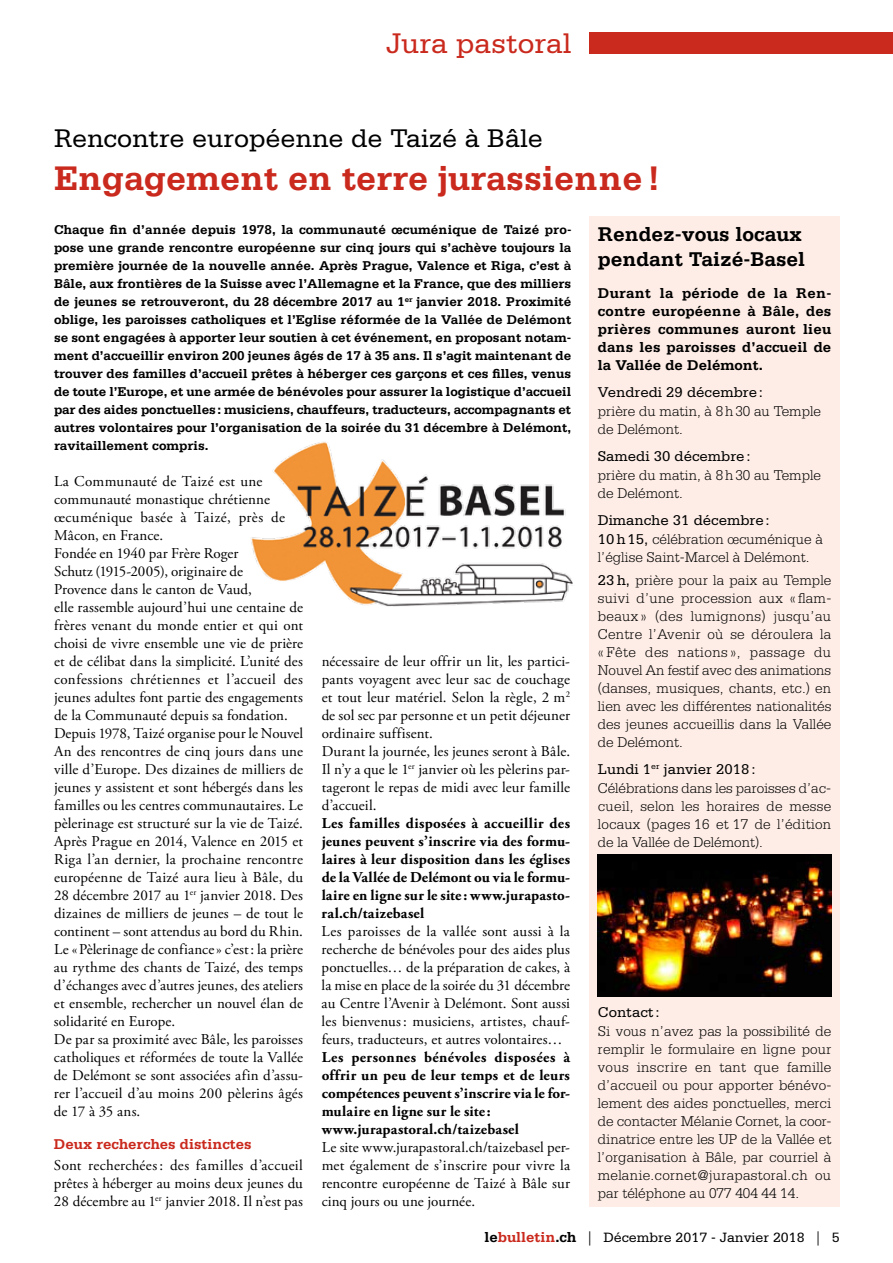
<style>
.page{position:relative;width:893px;height:1263px;background:#fff}
.page>*{position:absolute;margin:0;border:0;box-sizing:border-box;transform-origin:0 0}
.t1{font:700 36px "Serifa";color:#ca291d}
.t2{font:30px "Serifa";color:#ca291d}
.t3{font:27px "Serifa";color:#000}
.t4{font:700 21px/25.2px "Serifa";color:#000}
.t5{font:15px/18px "Adobe Garamond Pro";letter-spacing:.005em;color:#000;text-align:justify}
.t6{font:300 15px/18px "Serifa";color:#000}
.t7{font:700 15px/18px "Adobe Garamond Pro";letter-spacing:.015em;color:#000;text-align:justify}
.t8{font:700 15px/18px "Serifa";letter-spacing:.01em;color:#000;text-align:justify}
.t9{font:15px "Serifa";color:#000}
.t10{font:700 15px "Serifa";color:#ca291d}
.t11{font:14.25px "Serifa";color:#000}
.t12{font:700 13.5px/18px "Serifa";color:#000;text-align:justify}
.s1{font-weight:400}
.s2{font-weight:700;font-size:15px}
.s3{font-weight:700;font-size:15px;color:#ca291d}
.s4{font-family:"Adobe Garamond Pro"}
</style>
<div class="page">
<div style="left:589px;top:33px;width:304px;height:21px;background:#ca291d"></div>
<div style="left:589px;top:216px;width:251px;height:990px;background:#feede6"></div>
<img style="left:598px;top:855px;width:233px;height:141px">
<img style="left:251px;top:442px;width:322px;height:165px">
<h2 class="t2" style="left:386px;top:27px;width:187px">Jura pastoral</h2>
<h3 class="t3" style="left:54px;top:123px;width:490px">Rencontre européenne de Taizé à Bâle</h3>
<h1 class="t1" style="left:54px;top:157px;width:608px">Engagement en terre jurassienne!</h1>
<h3 class="t4" style="left:598px;top:221px;width:209px">Rendez-vous locaux pendant Taizé-Basel</h3>
<p class="t8" style="left:598px;top:283px;width:235px">Durant la période de la Ren&shy;contre européenne à Bâle, des prières communes auront lieu dans les paroisses d’accueil de la Vallée de Delémont.</p>
<p class="t9" style="left:598px;top:384px;width:167px">Vendredi 29 décembre:</p>
<p class="t6" style="left:598px;top:402px;width:225px">prière du matin, à 8h30 au Temple de Delémont.</p>
<p class="t9" style="left:598px;top:448px;width:154px">Samedi 30 décembre:</p>
<p class="t6" style="left:598px;top:466px;width:225px">prière du matin, à 8h30 au Temple de Delémont.</p>
<p class="t6" style="left:598px;top:511px;width:227px;line-height:18.5px"><span class="s1">Dimanche 31 décembre:<br>10h15,</span> célébration œcuménique à l’église Saint-Marcel à Delémont.</p>
<p class="t6" style="left:598px;top:571px;width:235px;text-align:justify"><span class="s1">23h,</span> prière pour la paix au Temple suivi d’une procession aux « flam&shy;beaux » (des lumignons) jusqu’au Centre l’Avenir où se déroulera la « Fête des nations », passage du Nouvel An festif avec des animations (danses, musiques, chants, etc.) en lien avec les différentes nationalités des jeunes accueillis dans la Vallée de Delémont.</p>
<p class="t6" style="left:598px;top:760px;width:235px"><span class="s1">Lundi 1</span><sup>er</sup> <span class="s1">janvier 2018:<br></span>Célébrations dans les paroisses d’ac&shy;cueil, selon les horaires de messe locaux (pages 16 et 17 de l’édition de la Vallée de Delémont).</p>
<p class="t12" style="left:54px;top:220px;width:519px">Chaque fin d’année depuis 1978, la communauté œcuménique de Taizé pro&shy;pose une grande rencontre européenne sur cinq jours qui s’achève toujours la première journée de la nouvelle année. Après Prague, Valence et Riga, c’est à Bâle, aux frontières de la Suisse avec l’Allemagne et la France, que des milliers de jeunes se retrouveront, du 28 décembre 2017 au 1<sup>er</sup> janvier 2018. Proximité oblige, les paroisses catholiques et l’Eglise réformée de la Vallée de Delémont se sont engagées à apporter leur soutien à cet événement, en proposant notam&shy;ment d’accueillir environ 200 jeunes âgés de 17 à 35 ans. Il s’agit maintenant de trouver des familles d’accueil prêtes à héberger ces garçons et ces filles, venus de toute l’Europe, et une armée de bénévoles pour assurer la logistique d’accueil par des aides ponctuelles: musiciens, chauffeurs, traducteurs, accompagnants et autres volontaires pour l’organisation de la soirée du 31 décembre à Delémont, ravitaillement compris.</p>
<p class="t5" style="left:54px;top:473px;width:251px;text-align:left">La Communauté de Taizé est une communauté monastique chrétienne œcuménique basée à Taizé, près de Mâcon, en France.<br>Fondée en 1940 par Frère Roger<br>Schutz (1915-2005), originaire de<br>Provence dans le canton de Vaud,<br>elle rassemble aujourd’hui une centaine de frères venant du monde entier et qui ont choisi de vivre ensemble une vie de prière et de célibat dans la simplicité. L’unité des confessions chrétiennes et l’accueil des jeunes adultes font partie des engagements de la Communauté depuis sa fondation.<br>Depuis 1978, Taizé organise pour le Nouvel An des rencontres de cinq jours dans une ville d’Europe. Des dizaines de milliers de jeunes y assistent et sont hébergés dans les familles ou les centres communautaires. Le pèlerinage est structuré sur la vie de Taizé.<br>Après Prague en 2014, Valence en 2015 et Riga l’an dernier, la prochaine rencontre européenne de Taizé aura lieu à Bâle, du 28 décembre 2017 au 1<sup>er</sup> janvier 2018. Des dizaines de milliers de jeunes – de tout le continent – sont attendus au bord du Rhin.<br>Le «Pèlerinage de confiance» c’est: la prière au rythme des chants de Taizé, des temps d’échanges avec d’autres jeunes, des ateliers et ensemble, rechercher un nouvel élan de solidarité en Europe.<br>De par sa proximité avec Bâle, les paroisses catholiques et réformées de toute la Vallée de Delémont se sont associées afin d’assu&shy;rer l’accueil d’au moins 200 pèlerins âgés de 17 à 35 ans.</p>
<p class="t10" style="left:54px;top:1135px;width:199px">Deux recherches distinctes</p>
<p class="t5" style="left:54px;top:1157px;width:251px">Sont recherchées: des familles d’accueil prêtes à héberger au moins deux jeunes du 28 décembre au 1<sup>er</sup> janvier 2018. Il n’est pas</p>
<p class="t5" style="left:322px;top:653px;width:250px;text-align:left">nécessaire de leur offrir un lit, les partici&shy;pants voyagent avec leur sac de couchage et tout leur matériel. Selon la règle, 2 m<sup>2 </sup>de sol sec par personne et un petit déjeuner ordinaire suffisent.<br>Durant la journée, les jeunes seront à Bâle.<br>Il n’y a que le 1<sup>er</sup> janvier où les pèlerins par&shy;tageront le repas de midi avec leur famille d’accueil.</p>
<p class="t7" style="left:322px;top:815px;width:250px">Les familles disposées à accueillir des jeunes peuvent s’inscrire via des formu&shy;laires à leur disposition dans les églises de la Vallée de Delémont ou via le formu&shy;laire en ligne sur le site : www.jurapasto&shy;ral.ch/taizebasel</p>
<p class="t5" style="left:322px;top:923px;width:250px">Les paroisses de la vallée sont aussi à la recherche de bénévoles pour des aides plus ponctuelles… de la préparation de cakes, à la mise en place de la soirée du 31 décembre au Centre l’Avenir à Delémont. Sont aussi les bienvenus: musiciens, artistes, chauf&shy;feurs, traducteurs, et autres volontaires…</p>
<p class="t7" style="left:322px;top:1049px;width:250px;text-align:left">Les personnes bénévoles disposées à offrir un peu de leur temps et de leurs compétences peuvent s’inscrire via le for&shy;mulaire en ligne sur le site : www.jurapastoral.ch/taizebasel</p>
<p class="t5" style="left:322px;top:1139px;width:250px">Le site www.jurapastoral.ch/taizebasel per&shy;met également de s’inscrire pour vivre la rencontre européenne de Taizé à Bâle sur cinq jours ou une journée.</p>
<p class="t9" style="left:598px;top:1003px;width:63px">Contact:</p>
<p class="t6" style="left:598px;top:1021px;width:235px;text-align:justify">Si vous n’avez pas la possibilité de remplir le formulaire en ligne pour vous inscrire en tant que famille d’accueil ou pour apporter bénévo&shy;lement des aides ponctuelles, merci de contacter Mélanie Cornet, la coor&shy;dinatrice entre les UP de la Vallée et l’organisation à Bâle, par courriel à melanie.cornet@jurapastoral.ch ou par téléphone au 077 404 44 14.</p>
<p class="t11" style="left:485px;top:1230px;width:357px"><span class="s2">le</span><span class="s3">bulletin</span><span class="s2">.ch</span> <span class="s4">|</span> Décembre 2017 - Janvier 2018 <span class="s4">|</span> 5</p>
</div>
